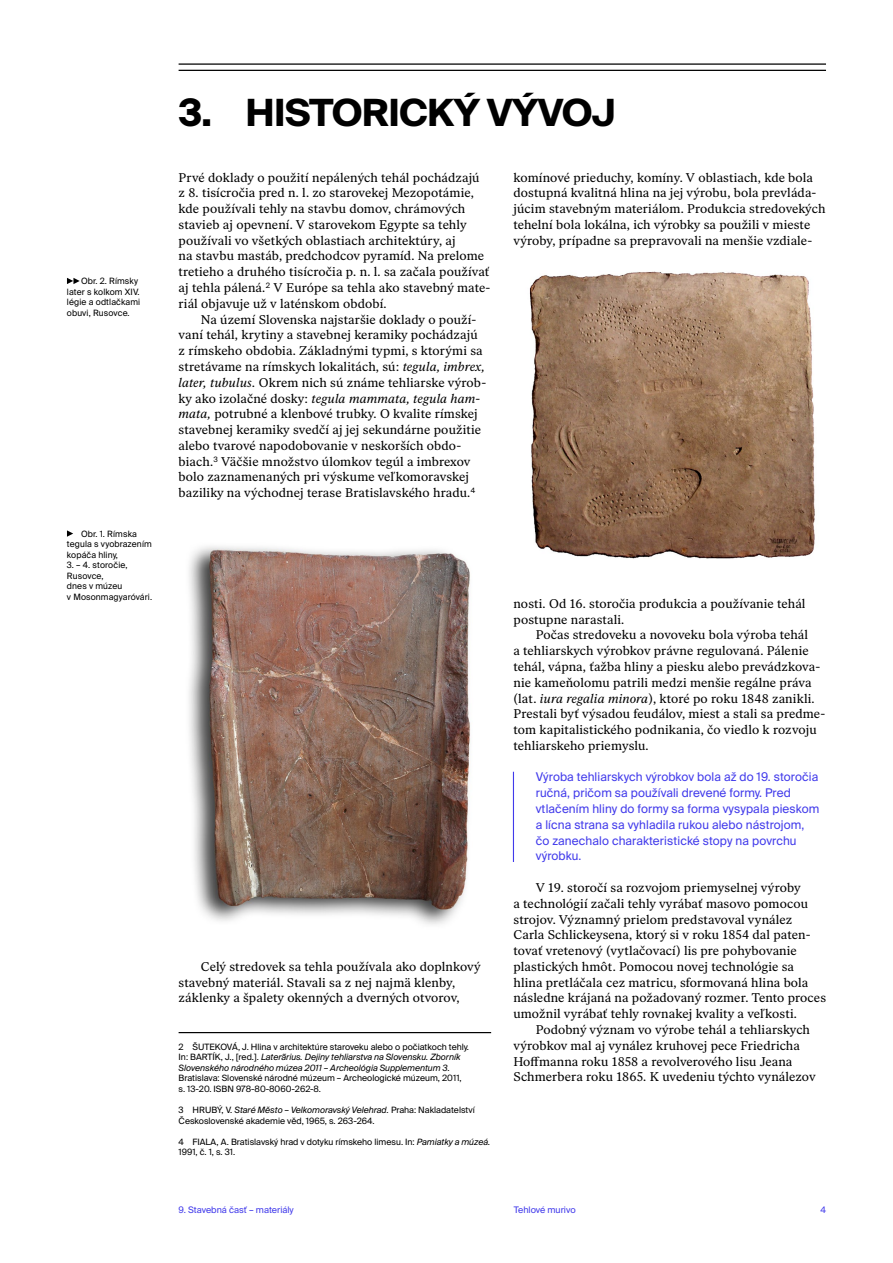
<style>
.page{position:relative;width:893px;height:1263px;background:#fff}
.page>*{position:absolute;margin:0;border:0;box-sizing:border-box;transform-origin:0 0}
.t1{font:700 37.5px "Suisse Intl";letter-spacing:-.015em;color:#000}
.t2{font:12.6px/15.8px "Ivar Text";letter-spacing:.01em;color:#000}
.t3{font:12px/15.8px "Suisse Intl";letter-spacing:.01em;color:#413aeb}
.t4{font:9px "Suisse Intl";color:#413aeb}
.t5{font:8.7px/10.5px "Suisse Intl";color:#000}
.t6{font:italic 8.7px/10.5px "Suisse Intl";color:#000}
.s1{font-size:37.8px}
.s2{font-style:italic}
.s3{font-style:normal}
</style>
<div class="page">
<hr style="left:179px;top:63px;width:647px;height:2px;background:#000">
<hr style="left:179px;top:70px;width:647px;height:1px;background:#000">
<hr style="left:179px;top:1032px;width:312px;height:1px;background:#000">
<hr style="left:513px;top:772px;width:1px;height:90px;background:#413aeb">
<img style="left:189px;top:546px;width:282px;height:379px">
<img style="left:529px;top:271px;width:286px;height:288px">
<svg style="left:67px;top:530px;width:6px;height:7px"></svg>
<svg style="left:67px;top:278px;width:13px;height:6px"></svg>
<p class="t5" style="left:67px;top:276px;width:75px;text-indent:14px">Obr. 2. Rímsky later s kolkom XIV. légie a odtlačkami obuvi, Rusovce.</p>
<p class="t5" style="left:67px;top:528px;width:86px;text-indent:14px">Obr. 1. Rímska tegula s vyobrazením kopáča hliny,</p>
<p class="t5" style="left:67px;top:560px;width:87px">3. – 4. storočie,<br>Rusovce,<br>dnes v múzeu<br>v Mosonmagyaróvári.</p>
<h1 class="t1" style="left:179px;top:91px;width:439px"><span class="s1">3.</span> HISTORICKÝ VÝVOJ</h1>
<p class="t2" style="left:179px;top:169px;width:313px">Prvé doklady o použití nepálených tehál pochádzajú<br>z 8. tisícročia pred n. l. zo starovekej Mezopotámie, kde používali tehly na stavbu domov, chrámových stavieb aj opevnení. V starovekom Egypte sa tehly používali vo všetkých oblastiach architektúry, aj<br>na stavbu mastáb, predchodcov pyramíd. Na prelome tretieho a druhého tisícročia p. n. l. sa začala používať aj tehla pálená.<sup>2</sup> V Európe sa tehla ako stavebný mate&shy;riál objavuje už v laténskom období.</p>
<p class="t2" style="left:179px;top:311px;width:309px;text-indent:22px">Na území Slovenska najstaršie doklady o použí&shy;vaní tehál, krytiny a stavebnej keramiky pochádzajú z rímskeho obdobia. Základnými typmi, s ktorými sa stretávame na rímskych lokalitách, sú: <span class="s2">tegula, imbrex, later, tubulus.</span> Okrem nich sú známe tehliarske výrob&shy;ky ako izolačné dosky: <span class="s2">tegula mammata, tegula ham&shy;mata,</span> potrubné a klenbové trubky. O kvalite rímskej stavebnej keramiky svedčí aj jej sekundárne použitie alebo tvarové napodobovanie v neskorších obdo&shy;biach.<sup>3</sup> Väčšie množstvo úlomkov tegúl a imbrexov bolo zaznamenaných pri výskume veľkomoravskej baziliky na východnej terase Bratislavského hradu.<sup>4</sup></p>
<p class="t2" style="left:513px;top:169px;width:313px">komínové prieduchy, komíny. V oblastiach, kde bola dostupná kvalitná hlina na jej výrobu, bola prevláda&shy;júcim stavebným materiálom. Produkcia stredovekých tehelní bola lokálna, ich výrobky sa použili v mieste výroby, prípadne sa prepravovali na menšie vzdiale-</p>
<p class="t2" style="left:179px;top:959px;width:304px;text-indent:22px">Celý stredovek sa tehla používala ako doplnkový stavebný materiál. Stavali sa z nej najmä klenby, záklenky a špalety okenných a dverných otvorov,</p>
<p class="t6" style="left:179px;top:1041px;width:292px"><span class="s3">2 ŠUTEKOVÁ, J. Hlina v architektúre staroveku alebo o počiatkoch tehly.<br>In: BARTÍK, J., [red.].</span> Laterãrius. Dejiny tehliarstva na Slovensku. Zborník<br>Slovenského národného múzea 2011 – Archeológia Supplementum 3.</p>
<p class="t5" style="left:179px;top:1073px;width:285px">Bratislava: Slovenské národné múzeum – Archeologické múzeum, 2011, s. 13-20. ISBN 978-80-8060-262-8.</p>
<p class="t5" style="left:179px;top:1105px;width:298px">3 HRUBÝ, V. <span class="s2">Staré Město – Velkomoravský Velehrad.</span> Praha: Nakladatelství<br>Československé akademie věd, 1965, s. 263-264.</p>
<p class="t5" style="left:179px;top:1136px;width:313px">4 FIALA, A. Bratislavský hrad v dotyku rímskeho limesu. In: <span class="s2">Pamiatky a múzeá.<br></span>1991, č. 1, s. 31.</p>
<p class="t2" style="left:513px;top:595px;width:294px">nosti. Od 16. storočia produkcia a používanie tehál postupne narastali.</p>
<p class="t2" style="left:513px;top:627px;width:313px;text-indent:22px">Počas stredoveku a novoveku bola výroba tehál<br>a tehliarskych výrobkov právne regulovaná. Pálenie tehál, vápna, ťažba hliny a piesku alebo prevádzkova&shy;nie kameňolomu patrili medzi menšie regálne práva (lat. <span class="s2">iura regalia minora</span>), ktoré po roku 1848 zanikli.<br>Prestali byť výsadou feudálov, miest a stali sa predme&shy;tom kapitalistického podnikania, čo viedlo k rozvoju tehliarskeho priemyslu.</p>
<p class="t3" style="left:536px;top:769px;width:285px">Výroba tehliarskych výrobkov bola až do 19. storočia ručná, pričom sa používali drevené formy. Pred vtlačením hliny do formy sa forma vysypala pieskom a lícna strana sa vyhladila rukou alebo nástrojom, čo zanechalo charakteristické stopy na povrchu výrobku.</p>
<p class="t2" style="left:513px;top:880px;width:314px;text-indent:22px">V 19. storočí sa rozvojom priemyselnej výroby<br>a technológií začali tehly vyrábať masovo pomocou strojov. Významný prielom predstavoval vynález Carla Schlickeysena, ktorý si v roku 1854 dal paten&shy;tovať vretenový (vytlačovací) lis pre pohybovanie plastických hmôt. Pomocou novej technológie sa hlina pretláčala cez matricu, sformovaná hlina bola následne krájaná na požadovaný rozmer. Tento proces umožnil vyrábať tehly rovnakej kvality a veľkosti.</p>
<p class="t2" style="left:513px;top:1022px;width:304px;text-indent:22px">Podobný význam vo výrobe tehál a tehliarskych výrobkov mal aj vynález kruhovej pece Friedricha Hoffmanna roku 1858 a revolverového lisu Jeana Schmerbera roku 1865. K uvedeniu týchto vynálezov</p>
<p class="t4" style="left:179px;top:1205px;width:117px">9. Stavebná časť – materiály</p>
<p class="t4" style="left:514px;top:1205px;width:63px">Tehlové murivo</p>
<p class="t4" style="left:820px;top:1205px;width:7px">4</p>
</div>
